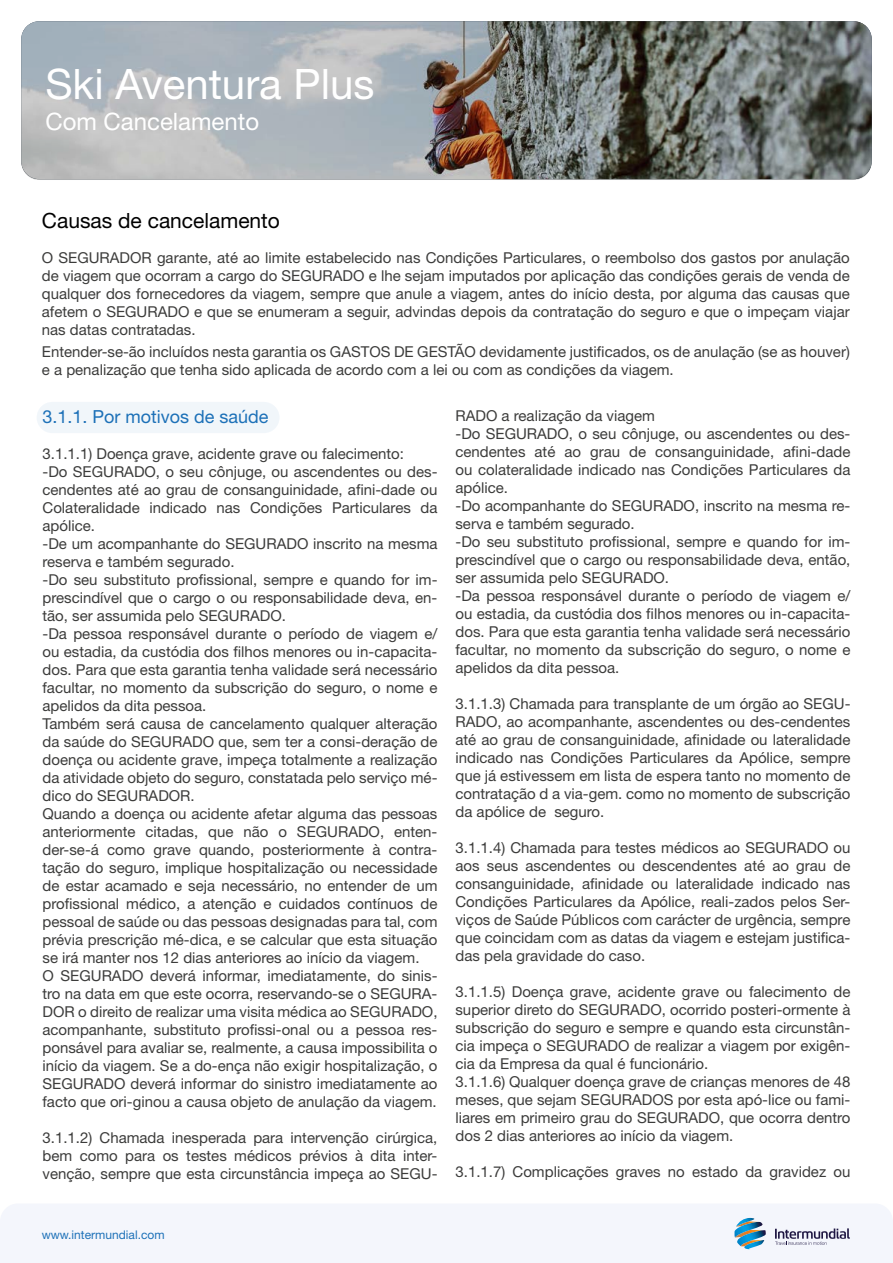
<style>
.page{position:relative;width:893px;height:1263px;background:#fff}
.page>*{position:absolute;margin:0;border:0;box-sizing:border-box;transform-origin:0 0}
.t1{font:42px "Helvetica Neue LT Std";color:#fff}
.t2{font:24px "Helvetica Neue LT Std";color:#fff}
.t3{font:21px "Helvetica Neue LT Std";color:#000}
.t4{font:18px "Helvetica Neue LT Std";color:#1d71b8}
.t5{font:15px/18px "Helvetica Neue LT Std";color:#3c3c3b;text-align:justify}
.t6{font:12px "Helvetica Neue LT Std";color:#1d71b8}
</style>
<div class="page">
<div style="left:0;top:1204px;width:892px;height:59px;background:#f4f6fc"></div>
<svg style="left:892px;top:1220px;width:1px;height:43px"></svg>
<img style="left:736px;top:1218px;width:19px;height:4px">
<img style="left:734px;top:1222px;width:29px;height:15px">
<img style="left:744px;top:1246px;width:20px;height:3px">
<img style="left:737px;top:1230px;width:29px;height:16px">
<svg style="left:775px;top:1228px;width:75px;height:17px"></svg>
<svg style="left:21px;top:21px;width:851px;height:159px;background:#8e9191"></svg>
<div style="left:37px;top:402px;width:243px;height:31px;background:#f1f6fa;border-radius:16px"></div>
<h1 class="t1" style="left:45px;top:59px;width:331px">Ski Aventura Plus</h1>
<h2 class="t2" style="left:45px;top:107px;width:215px">Com Cancelamento</h2>
<h3 class="t3" style="left:42px;top:208px;width:240px">Causas de cancelamento</h3>
<p class="t5" style="left:42px;top:248px;width:809px">O SEGURADOR garante, até ao limite estabelecido nas Condições Particulares, o reembolso dos gastos por anulação de viagem que ocorram a cargo do SEGURADO e lhe sejam imputados por aplicação das condições gerais de venda de qualquer dos fornecedores da viagem, sempre que anule a viagem, antes do início desta, por alguma das causas que afetem o SEGURADO e que se enumeram a seguir, advindas depois da contratação do seguro e que o impeçam viajar nas datas contratadas.</p>
<p class="t5" style="left:42px;top:342px;width:809px">Entender-se-ão incluídos nesta garantia os GASTOS DE GESTÃO devidamente justificados, os de anulação (se as houver) e a penalização que tenha sido aplicada de acordo com a lei ou com as condições da viagem.</p>
<p class="t4" style="left:43px;top:406px;width:228px">3.1.1. Por motivos de saúde</p>
<p class="t5" style="left:43px;top:445px;width:396px;text-align:left">3.1.1.1) Doença grave, acidente grave ou falecimento:<br>-Do SEGURADO, o seu cônjuge, ou ascendentes ou des&shy;cendentes até ao grau de consanguinidade, afini-dade ou Colateralidade indicado nas Condições Particulares da apólice.<br>-De um acompanhante do SEGURADO inscrito na mesma reserva e também segurado.<br>-Do seu substituto profissional, sempre e quando for im&shy;prescindível que o cargo o ou responsabilidade deva, en&shy;tão, ser assumida pelo SEGURADO.<br>-Da pessoa responsável durante o período de viagem e/ ou estadia, da custódia dos filhos menores ou in-capacita&shy;dos. Para que esta garantia tenha validade será necessário facultar, no momento da subscrição do seguro, o nome e apelidos da dita pessoa.<br>Também será causa de cancelamento qualquer alteração da saúde do SEGURADO que, sem ter a consi-deração de doença ou acidente grave, impeça totalmente a realização da atividade objeto do seguro, constatada pelo serviço mé&shy;dico do SEGURADOR.<br>Quando a doença ou acidente afetar alguma das pessoas anteriormente citadas, que não o SEGURADO, enten&shy;der-se-á como grave quando, posteriormente à contra&shy;tação do seguro, implique hospitalização ou necessidade de estar acamado e seja necessário, no entender de um profissional médico, a atenção e cuidados contínuos de pessoal de saúde ou das pessoas designadas para tal, com prévia prescrição mé-dica, e se calcular que esta situação se irá manter nos 12 dias anteriores ao início da viagem.<br>O SEGURADO deverá informar, imediatamente, do sinis&shy;tro na data em que este ocorra, reservando-se o SEGURA-DOR o direito de realizar uma visita médica ao SEGURADO, acompanhante, substituto profissi-onal ou a pessoa res&shy;ponsável para avaliar se, realmente, a causa impossibilita o início da viagem. Se a do-ença não exigir hospitalização, o SEGURADO deverá informar do sinistro imediatamente ao facto que ori-ginou a causa objeto de anulação da viagem.</p>
<p class="t5" style="left:43px;top:1129px;width:396px">3.1.1.2) Chamada inesperada para intervenção cirúrgica, bem como para os testes médicos prévios à dita inter&shy;venção, sempre que esta circunstância impeça ao SEGU-</p>
<p class="t5" style="left:455px;top:406px;width:396px;text-align:left">RADO a realização da viagem<br>-Do SEGURADO, o seu cônjuge, ou ascendentes ou des&shy;cendentes até ao grau de consanguinidade, afini-dade ou colateralidade indicado nas Condições Particulares da apólice.<br>-Do acompanhante do SEGURADO, inscrito na mesma re&shy;serva e também segurado.<br>-Do seu substituto profissional, sempre e quando for im&shy;prescindível que o cargo ou responsabilidade deva, então, ser assumida pelo SEGURADO.<br>-Da pessoa responsável durante o período de viagem e/ ou estadia, da custódia dos filhos menores ou in-capacita&shy;dos. Para que esta garantia tenha validade será necessário facultar, no momento da subscrição do seguro, o nome e apelidos da dita pessoa.</p>
<p class="t5" style="left:455px;top:694px;width:396px">3.1.1.3) Chamada para transplante de um órgão ao SEGU-RADO, ao acompanhante, ascendentes ou des-cendentes até ao grau de consanguinidade, afinidade ou lateralidade indicado nas Condições Particulares da Apólice, sempre que já estivessem em lista de espera tanto no momento de contratação d a via-gem. como no momento de subscrição da apólice de seguro.</p>
<p class="t5" style="left:455px;top:838px;width:396px">3.1.1.4) Chamada para testes médicos ao SEGURADO ou aos seus ascendentes ou descendentes até ao grau de consanguinidade, afinidade ou lateralidade indicado nas Condições Particulares da Apólice, reali-zados pelos Ser&shy;viços de Saúde Públicos com carácter de urgência, sempre que coincidam com as datas da viagem e estejam justifica&shy;das pela gravidade do caso.</p>
<p class="t5" style="left:455px;top:982px;width:396px;text-align:left">3.1.1.5) Doença grave, acidente grave ou falecimento de superior direto do SEGURADO, ocorrido posteri-ormente à subscrição do seguro e sempre e quando esta circunstân&shy;cia impeça o SEGURADO de realizar a viagem por exigên&shy;cia da Empresa da qual é funcionário.<br>3.1.1.6) Qualquer doença grave de crianças menores de 48 meses, que sejam SEGURADOS por esta apó-lice ou fami&shy;liares em primeiro grau do SEGURADO, que ocorra dentro dos 2 dias anteriores ao início da viagem.</p>
<p class="t5" style="left:455px;top:1162px;width:396px">3.1.1.7) Complicações graves no estado da gravidez ou</p>
<p class="t6" style="left:42px;top:1227px;width:124px">www.intermundial.com</p>
</div>
